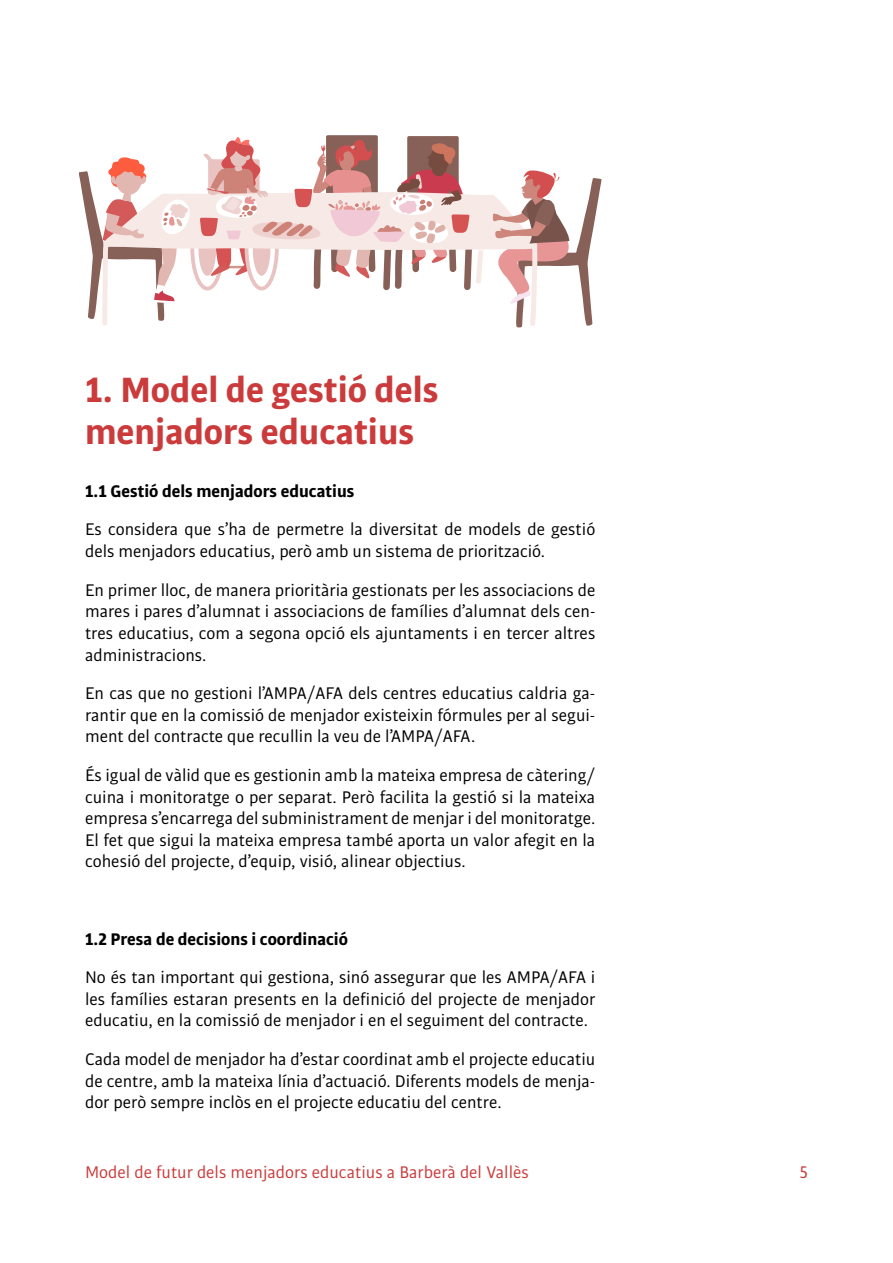
<style>
.page{position:relative;width:893px;height:1263px;background:#fff}
.page>*{position:absolute;margin:0;border:0;box-sizing:border-box;transform-origin:0 0}
.t1{font:700 37.5px/42px "Bulo";color:#cb3b3b}
.t2{font:18px/21.6px "Bulo";color:#000;text-align:justify}
.t3{font:700 18px "Bulo";color:#000}
.t4{font:18px "Bulo";color:#cb3b3b}
</style>
<div class="page">
<svg style="left:102px;top:194px;width:390px;height:132px"></svg>
<svg style="left:492px;top:170px;width:109px;height:157px"></svg>
<svg style="left:79px;top:157px;width:111px;height:164px"></svg>
<svg style="left:200px;top:135px;width:283px;height:155px"></svg>
<h1 class="t1" style="left:85px;top:367px;width:355px">1. Model de gestió dels menjadors educatius</h1>
<p class="t3" style="left:85px;top:479px;width:271px">1.1 Gestió dels menjadors educatius</p>
<p class="t2" style="left:85px;top:518px;width:512px">Es considera que s’ha de permetre la diversitat de models de gestió dels menjadors educatius, però amb un sistema de priorització.</p>
<p class="t2" style="left:85px;top:579px;width:512px">En primer lloc, de manera prioritària gestionats per les associacions de mares i pares d’alumnat i associacions de famílies d’alumnat dels cen&shy;tres educatius, com a segona opció els ajuntaments i en tercer altres administracions.</p>
<p class="t2" style="left:85px;top:682px;width:512px">En cas que no gestioni l’AMPA/AFA dels centres educatius caldria ga&shy;rantir que en la comissió de menjador existeixin fórmules per al segui&shy;ment del contracte que recullin la veu de l’AMPA/AFA.</p>
<p class="t2" style="left:85px;top:764px;width:512px">És igual de vàlid que es gestionin amb la mateixa empresa de càtering/ cuina i monitoratge o per separat. Però facilita la gestió si la mateixa empresa s’encarrega del subministrament de menjar i del monitoratge.<br>El fet que sigui la mateixa empresa també aporta un valor afegit en la cohesió del projecte, d’equip, visió, alinear objectius.</p>
<p class="t3" style="left:85px;top:927px;width:264px">1.2 Presa de decisions i coordinació</p>
<p class="t2" style="left:85px;top:966px;width:512px">No és tan important qui gestiona, sinó assegurar que les AMPA/AFA i les famílies estaran presents en la definició del projecte de menjador educatiu, en la comissió de menjador i en el seguiment del contracte.</p>
<p class="t2" style="left:85px;top:1048px;width:512px">Cada model de menjador ha d’estar coordinat amb el projecte educatiu de centre, amb la mateixa línia d’actuació. Diferents models de menja&shy;dor però sempre inclòs en el projecte educatiu del centre.</p>
<p class="t4" style="left:85px;top:1161px;width:445px">Model de futur dels menjadors educatius a Barberà del Vallès</p>
<p class="t4" style="left:800px;top:1161px;width:10px">5</p>
</div>
